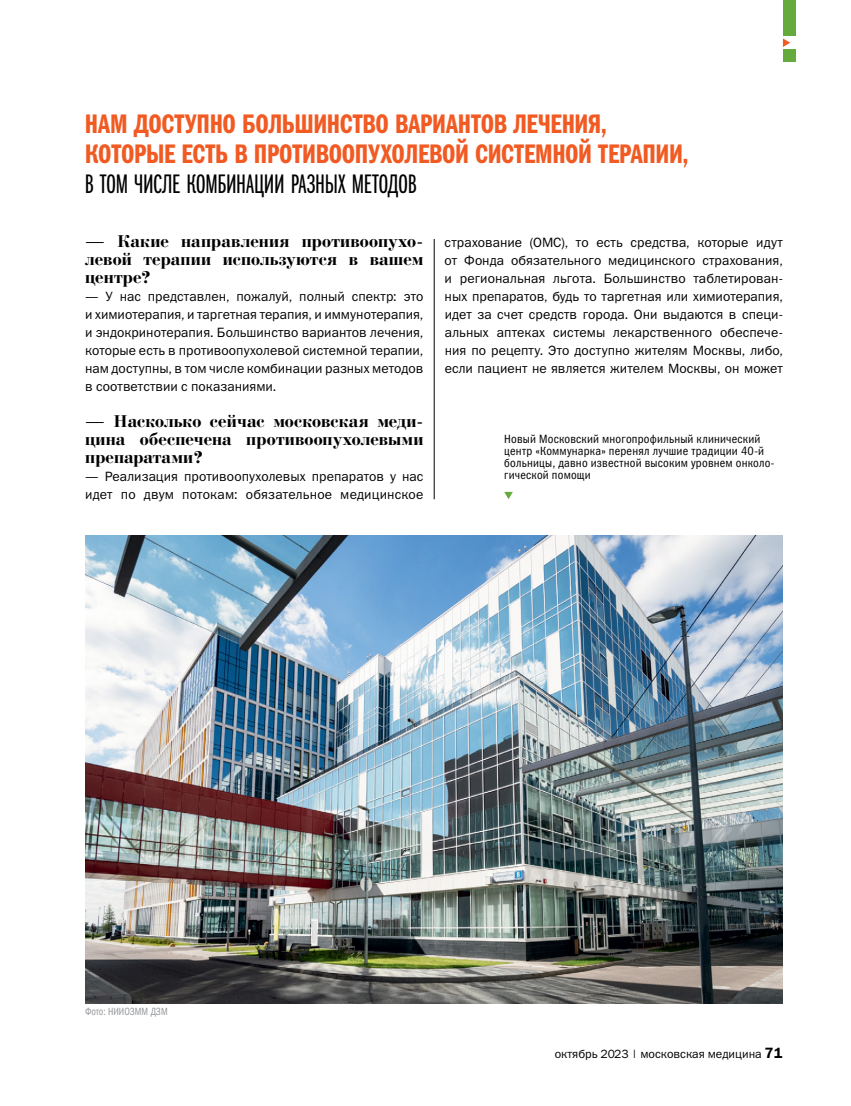
<style>
.page{position:relative;width:851px;height:1106px;background:#fff}
.page>*{position:absolute;margin:0;border:0;box-sizing:border-box;transform-origin:0 0}
.t1{font:27px/30px "Franklin Gothic Demi Cmp ITC";letter-spacing:-.01em;color:#f15a22}
.t2{font:27px "Franklin Gothic Book X Cmp ITC";letter-spacing:-.01em;color:#000}
.t3{font:18px/18px "Bodoni Bold Cyrillic";letter-spacing:.01em;color:#000;text-align:justify}
.t4{font:13.5px/18px "Franklin Gothic Book ITC";letter-spacing:.005em;color:#000;text-align:justify}
.t5{font:12px/12px "Franklin Gothic Book Cond ITC";letter-spacing:.015em;color:#000}
.t6{font:12px "Franklin Gothic Book ITC";color:#000}
.t7{font:10.5px "Franklin Gothic Book Cond ITC";color:#939598;scale:.9 1}
.s1{font-family:"Franklin Gothic Demi C";font-size:15px}
</style>
<div class="page">
<hr style="left:434px;top:239px;width:1px;height:260px;background:#000">
<img style="left:85px;top:535px;width:697px;height:468px">
<svg style="left:504px;top:492px;width:8px;height:7px"></svg>
<div style="left:782px;top:0;width:13px;height:62px;background:#64aa3c"></div>
<div style="left:782px;top:36px;width:13px;height:13px;background:#fff"></div>
<svg style="left:782px;top:38px;width:8px;height:9px"></svg>
<h1 class="t1" style="left:85px;top:109px;width:605px">НАМ ДОСТУПНО БОЛЬШИНСТВО ВАРИАНТОВ ЛЕЧЕНИЯ,<br>КОТОРЫЕ ЕСТЬ В ПРОТИВООПУХОЛЕВОЙ СИСТЕМНОЙ ТЕРАПИИ,</h1>
<h1 class="t2" style="left:85px;top:169px;width:333px">В ТОМ ЧИСЛЕ КОМБИНАЦИИ РАЗНЫХ МЕТОДОВ</h1>
<h2 class="t3" style="left:85px;top:233px;width:340px">— Какие направления противоопухо&shy;левой терапии используются в вашем центре?</h2>
<p class="t4" style="left:85px;top:287px;width:340px">— У нас представлен, пожалуй, полный спектр: это и химиотерапия, и таргетная терапия, и иммунотерапия, и эндокринотерапия. Большинство вариантов лечения, которые есть в противоопухолевой системной терапии, нам доступны, в том числе комбинации разных методов в соответствии с показаниями.</p>
<h2 class="t3" style="left:85px;top:413px;width:340px">— Насколько сейчас московская меди&shy;цина обеспечена противоопухолевыми препаратами?</h2>
<p class="t4" style="left:85px;top:467px;width:340px">— Реализация противоопухолевых препаратов у нас идет по двум потокам: обязательное медицинское</p>
<p class="t4" style="left:444px;top:233px;width:340px">страхование (ОМС), то есть средства, которые идут от Фонда обязательного медицинского страхования, и региональная льгота. Большинство таблетирован&shy;ных препаратов, будь то таргетная или химиотерапия, идет за счет средств города. Они выдаются в специ&shy;альных аптеках системы лекарственного обеспече&shy;ния по рецепту. Это доступно жителям Москвы, либо, если пациент не является жителем Москвы, он может</p>
<p class="t5" style="left:504px;top:433px;width:272px">Новый Московский многопрофильный клинический центр «Коммунарка» перенял лучшие традиции 40-й больницы, давно известной высоким уровнем онколо&shy;гической помощи</p>
<p class="t7" style="left:85px;top:1005px;width:93px">Фото: НИИОЗММ ДЗМ</p>
<p class="t6" style="left:554px;top:1045px;width:229px">октябрь 2023 | московская медицина <span class="s1">71</span></p>
</div>
